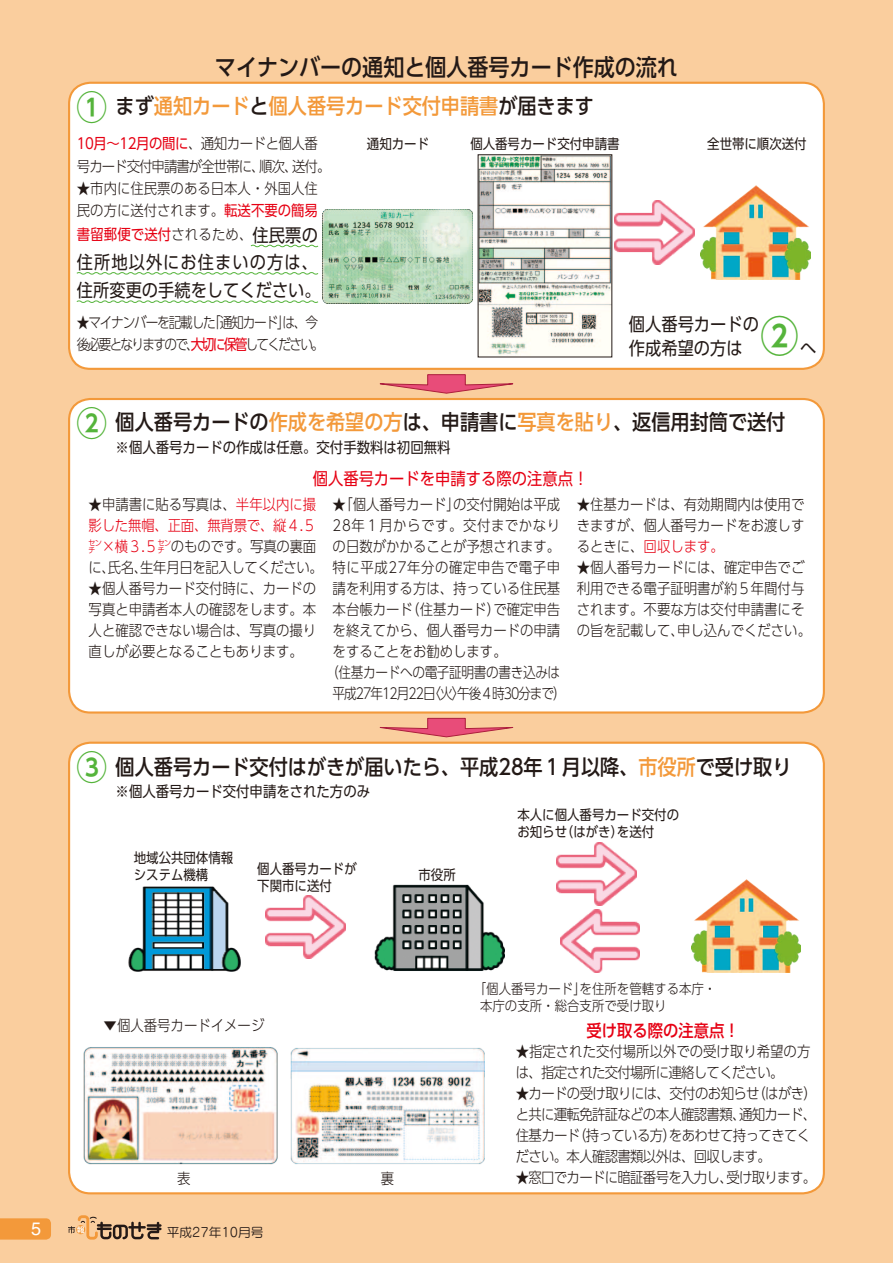
<style>
.page{position:relative;width:893px;height:1263px;background:#face9e}
.page>*{position:absolute;margin:0;border:0;box-sizing:border-box;transform-origin:0 0}
.t1{font:700 42.45px "UD Shin Go Pro De";color:#55b43b;scale:.9 1}
.t2{font:700 34.05px "UD Shin Go Pro De";color:#55b43b;scale:.9 1}
.t3{font:500 23.4px "UD Shin Go Pro";color:#231916;scale:.9 1}
.t4{font:500 21.3px "UD Shin Go Pro";color:#231916;scale:.9 1}
.t5{font:500 21.3px "UD Shin Go Pro";color:#f3993a;scale:.9 1}
.t6{font:18px/27.6px "UD Shin Go Pro";color:#231916;scale:.9 1}
.t7{font:18px "Helvetica";color:#fff}
.t8{font:16.95px "UD Shin Go Pro";color:#e60013;scale:.9 1}
.t9{font:500 16.95px "UD Shin Go Pro";color:#e60013;scale:.9 1}
.t10{font:300 14.85px/21px "UD Shin Go Pro";color:#231916;scale:.9 1}
.t11{font:300 14.85px/21px "UD Shin Go Pro";letter-spacing:-.05em;color:#231916;scale:.9 1}
.t12{font:14.85px "UD Shin Go Pro";color:#231916;scale:.9 1}
.t13{font:300 14.85px "UD Shin Go Pro";letter-spacing:.04em;color:#231916;scale:.9 1}
.t14{font:300 14.85px "UD Shin Go Pro";letter-spacing:-.08em;color:#231916;scale:.85 1}
.t15{font:300 14.85px "UD Shin Go Pro";letter-spacing:-.135em;color:#231916;scale:.85 1}
.t16{font:300 14.85px "UD Shin Go Pro";letter-spacing:-.03em;color:#231916;scale:.85 1}
.t17{font:300 14.85px/21px "UD Shin Go Pro";letter-spacing:-.045em;color:#231916;scale:.9 1}
.t18{font:300 14.85px "UD Shin Go Pro";letter-spacing:-.07em;color:#231916;scale:.9 1}
.t19{font:14.85px "UD Shin Go Pro";letter-spacing:.01em;color:#e60013;scale:.9 1}
.t20{font:300 14.85px "UD Shin Go Pro";color:#231916;scale:.85 1}
.t21{font:300 14.85px "UD Shin Go Pro";letter-spacing:-.09em;color:#231916;scale:.85 1}
.t22{font:13.8px/17px "UD Shin Go Pro";color:#231916;scale:.9 1}
.t23{font:300 13.8px/17px "UD Shin Go Pro";color:#231916;scale:.9 1}
.t24{font:12.75px "Seurat Pro M";color:#231916}
.s1{font-weight:400;color:#e60013}
.s2{color:#231916}
.s3{font-weight:300;color:#231916}
.s4{color:#f3993a}
.s5{color:#e60013}
</style>
<div class="page">
<svg style="left:0;top:1218px;width:51px;height:21px"></svg>
<svg style="left:68px;top:1215px;width:94px;height:24px"></svg>
<svg style="left:380px;top:374px;width:134px;height:20px"></svg>
<svg style="left:380px;top:718px;width:134px;height:19px"></svg>
<div style="left:69px;top:83px;width:755px;height:286px;background:#fff;border-radius:21px"></div>
<div style="left:68px;top:82px;width:757px;height:288px;border:2px solid #f3993a;border-radius:21px"></div>
<svg style="left:250px;top:244px;width:69px;height:4px"></svg>
<svg style="left:76px;top:272px;width:243px;height:3px"></svg>
<svg style="left:76px;top:300px;width:243px;height:3px"></svg>
<img style="left:323px;top:209px;width:150px;height:95px">
<img style="left:480px;top:156px;width:130px;height:199px">
<img style="left:615px;top:201px;width:79px;height:63px">
<img style="left:701px;top:186px;width:109px;height:93px">
<div style="left:69px;top:399px;width:755px;height:313px;background:#fff;border-radius:21px"></div>
<div style="left:68px;top:398px;width:757px;height:316px;border:2px solid #f3993a;border-radius:21px"></div>
<div style="left:69px;top:743px;width:755px;height:450px;background:#fff;border-radius:21px"></div>
<div style="left:68px;top:742px;width:757px;height:452px;border:2px solid #f3993a;border-radius:21px"></div>
<img style="left:691px;top:879px;width:110px;height:94px">
<img style="left:557px;top:842px;width:79px;height:64px">
<img style="left:560px;top:909px;width:80px;height:64px">
<img style="left:265px;top:895px;width:80px;height:63px">
<img style="left:128px;top:886px;width:113px;height:86px">
<img style="left:374px;top:884px;width:131px;height:87px">
<img style="left:83px;top:1047px;width:195px;height:118px">
<img style="left:290px;top:1048px;width:195px;height:116px">
<p class="t7" style="left:31px;top:1219px;width:12px">5</p>
<h3 class="t3" style="left:215px;top:48px;width:516px">マイナンバーの通知と個人番号カード作成の流れ</h3>
<h2 class="t2" style="left:77px;top:79px;width:36px">1</h2>
<p class="t10" style="left:292px;top:132px;width:44px;line-height:22.4px;text-indent:-215px"><span class="s1">10月～12月の間に</span>、通知カードと個人番送付。</p>
<h3 class="t5" style="left:116px;top:89px;width:533px"><span class="s2">まず</span>通知カード<span class="s2">と</span>個人番号カード交付申請書<span class="s2">が届きます</span></h3>
<p class="t22" style="left:367px;top:134px;width:71px">通知カード</p>
<p class="t22" style="left:470px;top:134px;width:167px">個人番号カード交付申請書</p>
<p class="t22" style="left:707px;top:134px;width:112px">全世帯に順次送付</p>
<p class="t18" style="left:77px;top:154px;width:210px">号カード交付申請書が全世帯に、</p>
<p class="t10" style="left:77px;top:177px;width:269px;line-height:22.4px">★市内に住民票のある日本人・外国人住民の方に送付されます。<span class="s1">転送不要の簡易</span></p>
<p class="t6" style="left:252px;top:220px;width:74px">住民票の</p>
<p class="t10" style="left:259px;top:155px;width:44px">順次、</p>
<p class="t19" style="left:77px;top:223px;width:197px">書留郵便で送付<span class="s3">されるため、</span></p>
<p class="t6" style="left:77px;top:248px;width:273px">住所地以外にお住まいの方は、住所変更の手続をしてください。</p>
<p class="t20" style="left:208px;top:310px;width:130px">「通知カードは」、今</p>
<p class="t21" style="left:77px;top:310px;width:165px">★マイナンバーを記載した</p>
<p class="t6" style="left:629px;top:309px;width:146px">個人番号カードの</p>
<p class="t15" style="left:77px;top:333px;width:293px">後必要となりますので<span class="s1">大切に保管</span>してください。</p>
<h1 class="t1" style="left:760px;top:301px;width:44px">②</h1>
<p class="t6" style="left:629px;top:334px;width:128px">作成希望の方は</p>
<p class="t20" style="left:186px;top:333px;width:16px">、</p>
<p class="t6" style="left:800px;top:334px;width:20px">へ</p>
<h2 class="t2" style="left:77px;top:396px;width:36px">②</h2>
<h3 class="t4" style="left:116px;top:405px;width:746px">個人番号カードの<span class="s4">作成を希望の方</span>は、申請書に<span class="s4">写真を貼り</span>、返信用封筒で送付</h3>
<p class="t12" style="left:116px;top:435px;width:374px">※個人番号カードの作成は任意。交付手数料は初回無料</p>
<p class="t8" style="left:313px;top:465px;width:308px">個人番号カードを申請する際の注意点!</p>
<p class="t10" style="left:89px;top:494px;width:262px">★申請書に貼る写真は、<span class="s5">半年以内に撮影した無帽、正面、無背景で、縦４.５㌢×横３.５㌢</span>のものです。写真の裏面に氏名生年月日を記入してください。</p>
<p class="t10" style="left:102px;top:557px;width:16px">、</p>
<p class="t10" style="left:89px;top:578px;width:254px;text-align:justify">★個人番号カード交付時に、カードの写真と申請者本人の確認をします。本人と確認できない場合は、写真の撮り直しが必要となることもあります。</p>
<p class="t10" style="left:134px;top:557px;width:16px">、</p>
<p class="t10" style="left:333px;top:494px;width:143px">★「個人番号カード」</p>
<p class="t13" style="left:333px;top:514px;width:254px">28年１月からです。交付までかなり</p>
<p class="t10" style="left:333px;top:536px;width:254px">の日数がかかることが予想されます。</p>
<p class="t13" style="left:333px;top:556px;width:254px">特に平成27年分の確定申告で電子申</p>
<p class="t10" style="left:333px;top:578px;width:254px">請を利用する方は、持っている住民基</p>
<p class="t10" style="left:493px;top:599px;width:76px">で確定申告</p>
<p class="t10" style="left:453px;top:494px;width:121px">の交付開始は平成</p>
<p class="t10" style="left:406px;top:599px;width:106px">（住基カード）</p>
<p class="t10" style="left:333px;top:599px;width:91px">本台帳カード</p>
<p class="t10" style="left:333px;top:619px;width:254px">を終えてから、個人番号カードの申請</p>
<p class="t10" style="left:333px;top:640px;width:195px">をすることをお勧めします。</p>
<p class="t16" style="left:326px;top:660px;width:277px">（住基カードへの電子証明書の書き込みは</p>
<p class="t14" style="left:333px;top:681px;width:276px">平成27年12月22 〈日火午後４時30分まで(</p>
<p class="t20" style="left:452px;top:681px;width:16px">〉</p>
<p class="t10" style="left:577px;top:494px;width:254px;text-align:justify">★住基カードは、有効期間内は使用できますが、個人番号カードをお渡しするときに、<span class="s5">回収します。</span></p>
<p class="t10" style="left:577px;top:557px;width:254px">★個人番号カードには、確定申告でご</p>
<p class="t10" style="left:577px;top:578px;width:254px">利用できる電子証明書が約５年間付与</p>
<p class="t10" style="left:577px;top:598px;width:254px">されます。不要な方は交付申請書にそ</p>
<p class="t10" style="left:677px;top:619px;width:150px">申し込んでください。</p>
<p class="t10" style="left:577px;top:619px;width:121px">の旨を記載して、</p>
<h2 class="t2" style="left:77px;top:739px;width:36px">③</h2>
<h3 class="t4" style="left:116px;top:750px;width:752px">個人番号カード交付はがきが届いたら、平成28年１月以降、<span class="s4">市役所</span>で受け取り</h3>
<p class="t12" style="left:116px;top:780px;width:284px">※個人番号カード交付申請をされた方のみ</p>
<p class="t22" style="left:134px;top:849px;width:112px">地域公共団体情報</p>
<p class="t22" style="left:134px;top:866px;width:84px">システム機構</p>
<p class="t22" style="left:257px;top:860px;width:112px">個人番号カードが下関市に送付</p>
<p class="t22" style="left:418px;top:866px;width:43px">市役所</p>
<p class="t22" style="left:617px;top:805px;width:71px;text-indent:-99px">本人に個人番号カード交付のを送付</p>
<p class="t22" style="left:561px;top:822px;width:71px">（はがき）</p>
<p class="t22" style="left:517px;top:822px;width:57px">お知らせ</p>
<p class="t23" style="left:480px;top:979px;width:209px;text-indent:-6px">「個人番号カード」<br>本庁の支所・総合支所で受け取り</p>
<p class="t23" style="left:580px;top:979px;width:154px">を住所を管轄する本庁・</p>
<p class="t10" style="left:104px;top:1014px;width:180px">▼個人番号カードイメージ</p>
<p class="t10" style="left:177px;top:1167px;width:16px">表</p>
<p class="t24" style="left:167px;top:1224px;width:98px">平成27年10月号</p>
<p class="t10" style="left:381px;top:1167px;width:16px">裏</p>
<p class="t9" style="left:586px;top:1017px;width:172px">受け取る際の注意点!</p>
<p class="t10" style="left:516px;top:1040px;width:329px">★指定された交付場所以外での受け取り希望の方</p>
<p class="t11" style="left:516px;top:1061px;width:299px">は、指定された交付場所に連絡してください。</p>
<p class="t10" style="left:752px;top:1082px;width:73px">（はがき(</p>
<p class="t11" style="left:516px;top:1082px;width:335px">★カードの受け取りには、交付のお知らせ<br>と共に運転免許証などの本人確認書類通知カード、</p>
<p class="t17" style="left:573px;top:1103px;width:265px;text-indent:159px">、<br>（持っている方をあわせて持ってきてく</p>
<p class="t10" style="left:663px;top:1124px;width:16px">）</p>
<p class="t11" style="left:516px;top:1124px;width:285px">住基カード<br>ださい。本人確認書類以外は、回収します。</p>
<p class="t11" style="left:516px;top:1166px;width:335px">★窓口でカードに暗証番号を入力し受け取ります。</p>
<p class="t10" style="left:719px;top:1166px;width:16px">、</p>
</div>
